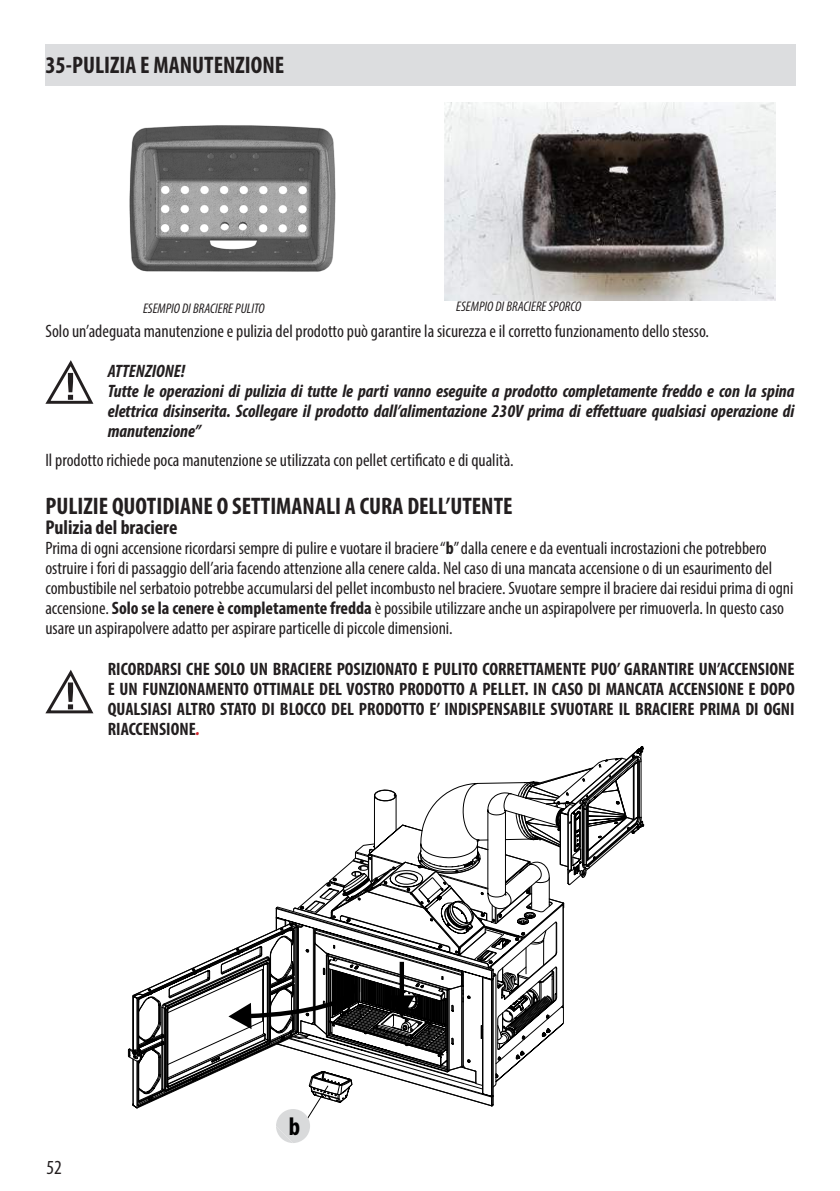
<style>
.page{position:relative;width:840px;height:1191px;background:#fff}
.page>*{position:absolute;margin:0;border:0;box-sizing:border-box;transform-origin:0 0}
.t1{font:700 condensed 25.4px "Myriad Pro";color:#000}
.t2{font:700 condensed 24px "Myriad Pro";color:#231f20}
.t3{font:700 condensed 20px "Myriad Pro";color:#231f20}
.t4{font:condensed 20px "Myriad Pro";color:#231f20}
.t5{font:condensed 18px/20px "Myriad Pro";color:#231f20}
.t6{font:700 condensed 18px/20px "Myriad Pro";color:#231f20;text-align:justify}
.t7{font:italic 700 condensed 18px/20px "Myriad Pro";color:#231f20}
.t8{font:italic condensed 14px "Myriad Pro";color:#231f20}
.s1{font-weight:700}
.s2{font-style:italic;color:#d1232a}
</style>
<div class="page">
<img style="left:129px;top:125px;width:207px;height:147px">
<img style="left:444px;top:102px;width:331px;height:198px">
<svg style="left:127px;top:746px;width:516px;height:397px"></svg>
<svg style="left:45px;top:360px;width:48px;height:44px"></svg>
<svg style="left:45px;top:669px;width:48px;height:44px"></svg>
<div style="left:45px;top:44px;width:750px;height:42px;background:#dcdddf"></div>
<h2 class="t2" style="left:45px;top:50px;width:240px">35-PULIZIA E MANUTENZIONE</h2>
<p class="t8" style="left:143px;top:299px;width:123px">ESEMPIO DI BRACIERE PULITO</p>
<p class="t8" style="left:456px;top:298px;width:126px">ESEMPIO DI BRACIERE SPORCO</p>
<p class="t5" style="left:45px;top:320px;width:664px">Solo un’adeguata manutenzione e pulizia del prodotto può garantire la sicurezza e il corretto funzionamento dello stesso.</p>
<p class="t7" style="left:108px;top:360px;width:687px">ATTENZIONE!<br>Tutte le operazioni di pulizia di tutte le parti vanno eseguite a prodotto completamente freddo e con la spina elettrica disinserita. Scollegare il prodotto dall’alimentazione 230V prima di effettuare qualsiasi operazione di manutenzione”</p>
<p class="t5" style="left:45px;top:449px;width:469px">Il prodotto richiede poca manutenzione se utilizzata con pellet certificato e di qualità.</p>
<h2 class="t2" style="left:45px;top:491px;width:468px">PULIZIE QUOTIDIANE O SETTIMANALI A CURA DELL’UTENTE</h2>
<p class="t3" style="left:45px;top:515px;width:133px">Pulizia del braciere</p>
<p class="t5" style="left:45px;top:538px;width:749px">Prima di ogni accensione ricordarsi sempre di pulire e vuotare il braciere “<span class="s1">b</span>” dalla cenere e da eventuali incrostazioni che potrebbero ostruire i fori di passaggio dell’aria facendo attenzione alla cenere calda. Nel caso di una mancata accensione o di un esaurimento del combustibile nel serbatoio potrebbe accumularsi del pellet incombusto nel braciere. Svuotare sempre il braciere dai residui prima di ogni accensione. <span class="s1">Solo se la cenere è completamente fredda</span> è possibile utilizzare anche un aspirapolvere per rimuoverla. In questo caso usare un aspirapolvere adatto per aspirare particelle di piccole dimensioni.</p>
<p class="t6" style="left:108px;top:658px;width:688px">RICORDARSI CHE SOLO UN BRACIERE POSIZIONATO E PULITO CORRETTAMENTE PUO’ GARANTIRE UN’ACCENSIONE E UN FUNZIONAMENTO OTTIMALE DEL VOSTRO PRODOTTO A PELLET. IN CASO DI MANCATA ACCENSIONE E DOPO QUALSIASI ALTRO STATO DI BLOCCO DEL PRODOTTO E’ INDISPENSABILE SVUOTARE IL BRACIERE PRIMA DI OGNI RIACCENSIONE<span class="s2">.</span></p>
<p class="t4" style="left:46px;top:1155px;width:17px">52</p>
<h1 class="t1" style="left:288px;top:1110px;width:13px">b</h1>
</div>
